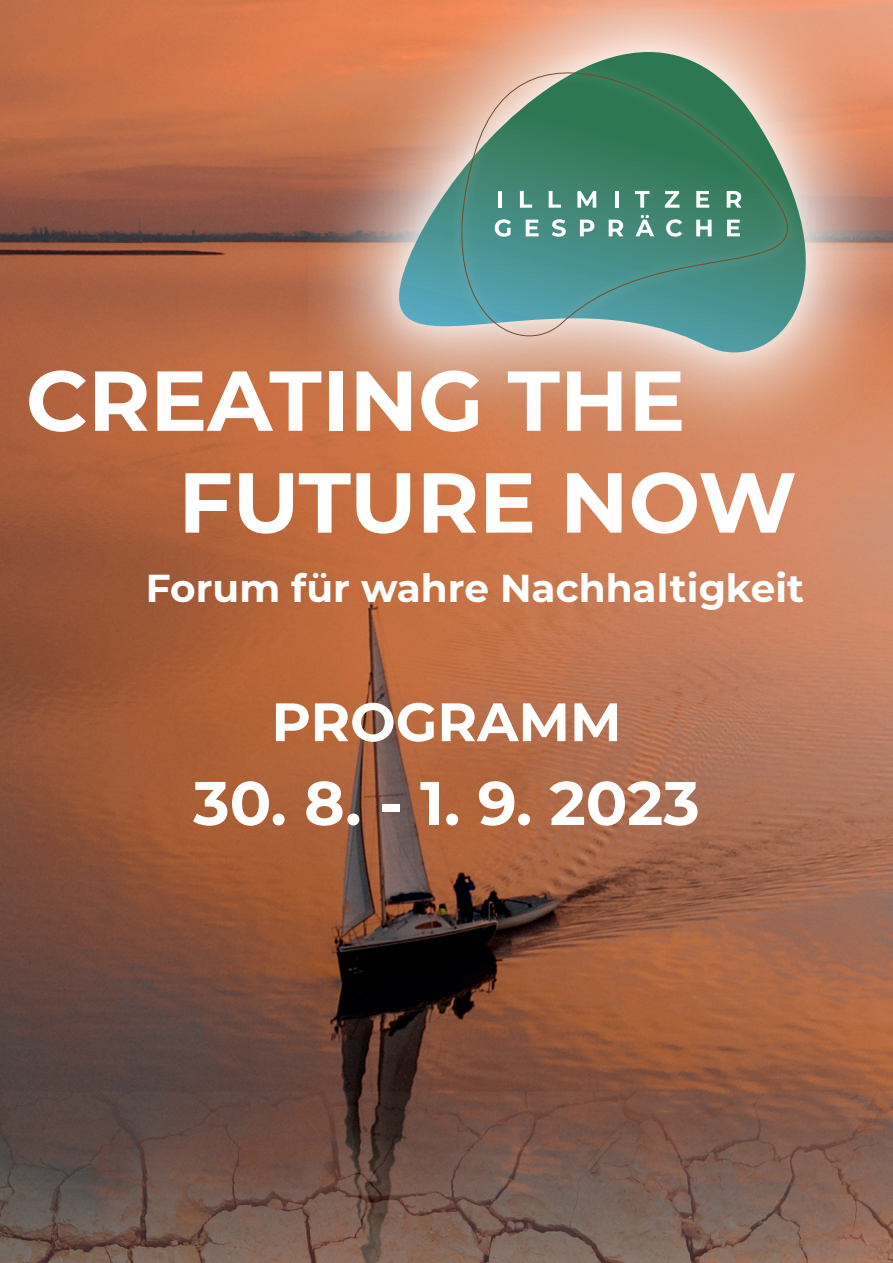
<style>
.page{position:relative;width:893px;height:1263px;background:#fff}
.page>*{position:absolute;margin:0;border:0;box-sizing:border-box;transform-origin:0 0}
.t1{font:700 84.75px "Montserrat";color:#fff}
.t2{font:700 61.5px "Montserrat";color:#fff}
.t3{font:700 54px "Montserrat";color:#fff}
.t4{font:700 39px "Montserrat";color:#fff}
</style>
<div class="page">
<img style="left:0;top:0;width:893px;height:1263px">
<img style="left:308px;top:0;width:585px;height:472px">
<img style="left:356px;top:10px;width:492px;height:385px">
<svg style="left:377px;top:52px;width:472px;height:300px;background:#c39c89"></svg>
<svg style="left:427px;top:0;width:416px;height:364px;background:#8d9c88"></svg>
<hr style="left:498px;top:191px;width:4px;height:17px;background:#fff">
<svg style="left:520px;top:191px;width:12px;height:17px"></svg>
<svg style="left:549px;top:191px;width:12px;height:17px"></svg>
<svg style="left:577px;top:191px;width:19px;height:17px"></svg>
<hr style="left:615px;top:191px;width:3px;height:17px;background:#fff">
<svg style="left:635px;top:191px;width:14px;height:17px"></svg>
<svg style="left:665px;top:191px;width:14px;height:17px"></svg>
<svg style="left:696px;top:191px;width:13px;height:17px"></svg>
<svg style="left:727px;top:191px;width:14px;height:17px"></svg>
<svg style="left:495px;top:219px;width:16px;height:18px"></svg>
<svg style="left:526px;top:220px;width:13px;height:16px"></svg>
<svg style="left:552px;top:219px;width:14px;height:18px"></svg>
<svg style="left:580px;top:220px;width:14px;height:16px"></svg>
<svg style="left:609px;top:220px;width:14px;height:16px"></svg>
<svg style="left:635px;top:215px;width:19px;height:21px"></svg>
<svg style="left:666px;top:219px;width:16px;height:18px"></svg>
<svg style="left:696px;top:220px;width:16px;height:16px"></svg>
<svg style="left:727px;top:220px;width:13px;height:16px"></svg>
<p class="t1" style="left:26px;top:340px;width:661px">CREATING THE</p>
<p class="t1" style="left:178px;top:441px;width:620px">FUTURE NOW</p>
<p class="t4" style="left:146px;top:560px;width:660px">Forum für wahre Nachhaltigkeit</p>
<p class="t3" style="left:271px;top:683px;width:352px">PROGRAMM</p>
<p class="t2" style="left:193px;top:759px;width:508px">30. 8. - 1. 9. 2023</p>
</div>
